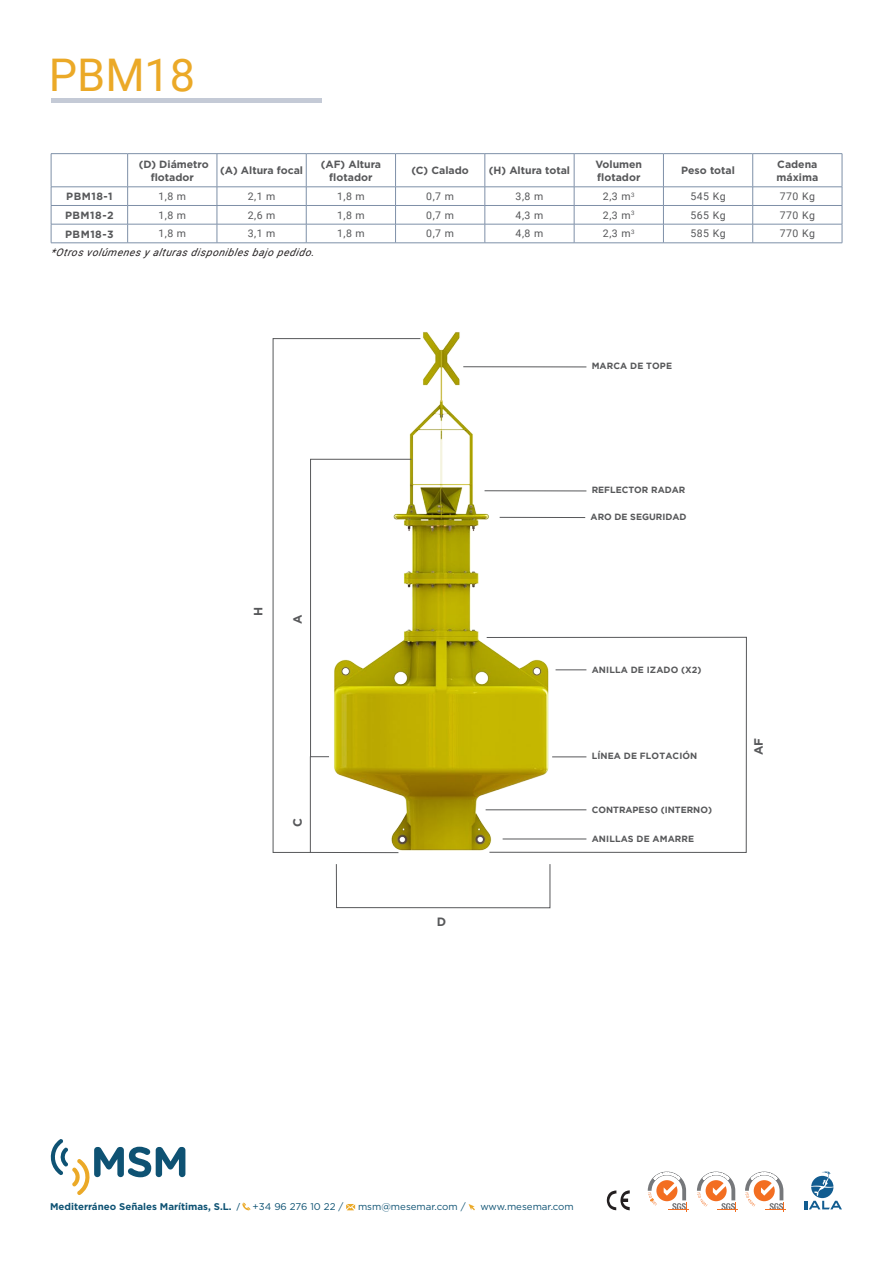
<style>
.page{position:relative;width:893px;height:1263px;background:#fff}
.page>*{position:absolute;margin:0;border:0;box-sizing:border-box;transform-origin:0 0}
.t1{font:45px "Roboto";color:#eba927}
.t2{font:700 12px "Gotham";color:#57585a}
.Columna_izquierda{font:700 10.5px/12.6px "Gotham";color:#57585a;text-align:center}
.Columna_derecha{font:10.5px "Roboto";letter-spacing:.05em;color:#57585a}
.Columna_derecha-2{font:italic 10.5px "Roboto";color:#231f20}
.Columna_derecha-3{font:700 10.5px "Gotham";letter-spacing:.05em;color:#57585a}
.t3{font:700 9.75px "Gotham";color:#0e5273}
.t4{font:9.75px "Gotham";color:#0e5273}
.t5{font:700 9px "Gotham";letter-spacing:.005em;color:#57585a}
.s1{font-family:"Roboto";font-weight:400}
.s2{font-weight:400}
</style>
<div class="page">
<div style="left:51px;top:98px;width:270px;height:5px;background:#c4cad6"></div>
<svg style="left:805px;top:1171px;width:37px;height:38px"></svg>
<svg style="left:745px;top:1171px;width:41px;height:40px"></svg>
<svg style="left:697px;top:1171px;width:41px;height:40px"></svg>
<svg style="left:648px;top:1171px;width:41px;height:40px"></svg>
<svg style="left:606px;top:1190px;width:24px;height:20px"></svg>
<svg style="left:469px;top:1204px;width:6px;height:6px"></svg>
<svg style="left:346px;top:1204px;width:9px;height:6px"></svg>
<svg style="left:242px;top:1202px;width:8px;height:8px"></svg>
<svg style="left:50px;top:1139px;width:135px;height:56px"></svg>
<hr style="left:217px;top:154px;width:1px;height:33px;background:#7e90a8">
<hr style="left:306px;top:154px;width:1px;height:33px;background:#7e90a8">
<hr style="left:395px;top:154px;width:1px;height:33px;background:#7e90a8">
<hr style="left:485px;top:154px;width:1px;height:33px;background:#7e90a8">
<hr style="left:574px;top:154px;width:1px;height:33px;background:#7e90a8">
<hr style="left:663px;top:154px;width:1px;height:33px;background:#7e90a8">
<hr style="left:128px;top:187px;width:89px;height:1px;background:#7e90a8">
<hr style="left:217px;top:187px;width:89px;height:1px;background:#7e90a8">
<hr style="left:306px;top:187px;width:90px;height:1px;background:#7e90a8">
<hr style="left:396px;top:187px;width:89px;height:1px;background:#7e90a8">
<hr style="left:485px;top:187px;width:89px;height:1px;background:#7e90a8">
<hr style="left:574px;top:187px;width:89px;height:1px;background:#7e90a8">
<hr style="left:663px;top:187px;width:90px;height:1px;background:#7e90a8">
<hr style="left:128px;top:205px;width:89px;height:1px;background:#7e90a8">
<hr style="left:217px;top:205px;width:89px;height:1px;background:#7e90a8">
<hr style="left:306px;top:205px;width:90px;height:1px;background:#7e90a8">
<hr style="left:396px;top:205px;width:89px;height:1px;background:#7e90a8">
<hr style="left:485px;top:205px;width:89px;height:1px;background:#7e90a8">
<hr style="left:574px;top:205px;width:89px;height:1px;background:#7e90a8">
<hr style="left:663px;top:205px;width:90px;height:1px;background:#7e90a8">
<hr style="left:128px;top:224px;width:89px;height:1px;background:#7e90a8">
<hr style="left:217px;top:224px;width:89px;height:1px;background:#7e90a8">
<svg style="left:217px;top:187px;width:1px;height:56px"></svg>
<hr style="left:306px;top:224px;width:90px;height:1px;background:#7e90a8">
<svg style="left:306px;top:187px;width:1px;height:56px"></svg>
<hr style="left:396px;top:224px;width:89px;height:1px;background:#7e90a8">
<svg style="left:395px;top:188px;width:1px;height:55px"></svg>
<hr style="left:485px;top:224px;width:89px;height:1px;background:#7e90a8">
<svg style="left:485px;top:187px;width:1px;height:56px"></svg>
<hr style="left:574px;top:224px;width:89px;height:1px;background:#7e90a8">
<svg style="left:574px;top:187px;width:1px;height:56px"></svg>
<hr style="left:663px;top:224px;width:90px;height:1px;background:#7e90a8">
<svg style="left:663px;top:188px;width:1px;height:55px"></svg>
<hr style="left:128px;top:153px;width:89px;height:1px;background:#7e90a8">
<hr style="left:217px;top:153px;width:89px;height:1px;background:#7e90a8">
<hr style="left:306px;top:153px;width:90px;height:1px;background:#7e90a8">
<hr style="left:396px;top:153px;width:89px;height:1px;background:#7e90a8">
<hr style="left:485px;top:153px;width:89px;height:1px;background:#7e90a8">
<hr style="left:574px;top:153px;width:89px;height:1px;background:#7e90a8">
<hr style="left:663px;top:153px;width:90px;height:1px;background:#7e90a8">
<hr style="left:128px;top:243px;width:89px;height:1px;background:#7e90a8">
<hr style="left:217px;top:243px;width:89px;height:1px;background:#7e90a8">
<hr style="left:306px;top:243px;width:90px;height:1px;background:#7e90a8">
<hr style="left:396px;top:243px;width:89px;height:1px;background:#7e90a8">
<hr style="left:485px;top:243px;width:89px;height:1px;background:#7e90a8">
<hr style="left:574px;top:243px;width:89px;height:1px;background:#7e90a8">
<hr style="left:663px;top:243px;width:90px;height:1px;background:#7e90a8">
<hr style="left:753px;top:153px;width:89px;height:1px;background:#7e90a8">
<hr style="left:752px;top:154px;width:1px;height:33px;background:#7e90a8">
<hr style="left:842px;top:154px;width:1px;height:33px;background:#7e90a8">
<hr style="left:753px;top:187px;width:89px;height:1px;background:#7e90a8">
<hr style="left:753px;top:205px;width:89px;height:1px;background:#7e90a8">
<hr style="left:753px;top:224px;width:89px;height:1px;background:#7e90a8">
<svg style="left:752px;top:187px;width:1px;height:56px"></svg>
<svg style="left:842px;top:187px;width:1px;height:56px"></svg>
<hr style="left:753px;top:243px;width:89px;height:1px;background:#7e90a8">
<hr style="left:51px;top:153px;width:77px;height:1px;background:#7e90a8">
<hr style="left:51px;top:154px;width:1px;height:33px;background:#7e90a8">
<hr style="left:127px;top:154px;width:1px;height:33px;background:#7e90a8">
<hr style="left:51px;top:187px;width:77px;height:1px;background:#7e90a8">
<hr style="left:51px;top:205px;width:77px;height:1px;background:#7e90a8">
<hr style="left:51px;top:224px;width:77px;height:1px;background:#7e90a8">
<svg style="left:51px;top:187px;width:1px;height:56px"></svg>
<svg style="left:127px;top:187px;width:1px;height:56px"></svg>
<hr style="left:51px;top:243px;width:77px;height:1px;background:#7e90a8">
<img style="left:335px;top:332px;width:248px;height:562px">
<hr style="left:463px;top:366px;width:123px;height:1px;background:#57585a">
<svg style="left:273px;top:338px;width:148px;height:515px"></svg>
<div style="left:336px;top:864px;width:214px;height:44px;border:1px solid #57585a"></div>
<svg style="left:486px;top:637px;width:261px;height:216px"></svg>
<svg style="left:310px;top:459px;width:102px;height:394px"></svg>
<hr style="left:485px;top:490px;width:101px;height:1px;background:#57585a">
<hr style="left:500px;top:517px;width:85px;height:1px;background:#57585a">
<hr style="left:556px;top:670px;width:30px;height:1px;background:#57585a">
<hr style="left:503px;top:839px;width:83px;height:1px;background:#57585a">
<hr style="left:486px;top:809px;width:100px;height:1px;background:#57585a">
<p class="t1" style="left:49px;top:43px;width:148px">PBM18</p>
<p class="Columna_izquierda" style="left:139px;top:158px;width:71px">(D) Diámetro flotador</p>
<p class="Columna_izquierda" style="left:220px;top:164px;width:84px">(A) Altura focal</p>
<p class="Columna_izquierda" style="left:321px;top:158px;width:62px">(AF) Altura flotador</p>
<p class="Columna_izquierda" style="left:411px;top:164px;width:59px">(C) Calado</p>
<p class="Columna_izquierda" style="left:489px;top:164px;width:83px">(H) Altura total</p>
<p class="Columna_izquierda" style="left:595px;top:158px;width:48px">Volumen</p>
<p class="Columna_izquierda" style="left:597px;top:171px;width:45px">flotador</p>
<p class="Columna_izquierda" style="left:681px;top:164px;width:55px">Peso total</p>
<p class="Columna_izquierda" style="left:777px;top:158px;width:42px">Cadena</p>
<p class="Columna_izquierda" style="left:776px;top:171px;width:43px">máxima</p>
<p class="Columna_derecha-3" style="left:66px;top:190px;width:48px">PBM18-1</p>
<p class="Columna_derecha" style="left:158px;top:189px;width:29px">1,8 m</p>
<p class="Columna_derecha" style="left:248px;top:189px;width:29px">2,1 m</p>
<p class="Columna_derecha" style="left:337px;top:189px;width:29px">1,8 m</p>
<p class="Columna_derecha" style="left:426px;top:189px;width:29px">0,7 m</p>
<p class="Columna_derecha" style="left:516px;top:189px;width:29px">3,8 m</p>
<p class="Columna_derecha" style="left:603px;top:189px;width:33px">2,3 m<sup>3</sup></p>
<p class="Columna_derecha" style="left:690px;top:189px;width:37px">545 Kg</p>
<p class="Columna_derecha" style="left:780px;top:189px;width:37px">770 Kg</p>
<p class="Columna_derecha-3" style="left:65px;top:208px;width:50px">PBM18-2</p>
<p class="Columna_derecha" style="left:158px;top:208px;width:29px">1,8 m</p>
<p class="Columna_derecha" style="left:248px;top:208px;width:29px">2,6 m</p>
<p class="Columna_derecha" style="left:337px;top:208px;width:29px">1,8 m</p>
<p class="Columna_derecha" style="left:426px;top:208px;width:29px">0,7 m</p>
<p class="Columna_derecha" style="left:516px;top:208px;width:29px">4,3 m</p>
<p class="Columna_derecha" style="left:603px;top:208px;width:33px">2,3 m<sup>3</sup></p>
<p class="Columna_derecha" style="left:690px;top:208px;width:37px">565 Kg</p>
<p class="Columna_derecha" style="left:780px;top:208px;width:37px">770 Kg</p>
<p class="Columna_derecha-3" style="left:65px;top:227px;width:50px">PBM18-3</p>
<p class="Columna_derecha" style="left:158px;top:226px;width:29px">1,8 m</p>
<p class="Columna_derecha" style="left:248px;top:226px;width:29px">3,1 m</p>
<p class="Columna_derecha" style="left:337px;top:226px;width:29px">1,8 m</p>
<p class="Columna_derecha" style="left:426px;top:226px;width:29px">0,7 m</p>
<p class="Columna_derecha" style="left:516px;top:226px;width:29px">4,8 m</p>
<p class="Columna_derecha" style="left:603px;top:226px;width:33px">2,3 m<sup>3</sup></p>
<p class="Columna_derecha" style="left:690px;top:226px;width:37px">585 Kg</p>
<p class="Columna_derecha" style="left:780px;top:226px;width:37px">770 Kg</p>
<p class="Columna_derecha-2" style="left:51px;top:245px;width:268px">*Otros volúmenes y alturas disp onibles bajo p edido.</p>
<p class="t2" style="left:251px;top:616px;width:11px;rotate:-90deg">H</p>
<p class="t2" style="left:291px;top:624px;width:11px;rotate:-90deg">A</p>
<p class="t2" style="left:291px;top:827px;width:10px;rotate:-90deg">C</p>
<p class="t2" style="left:437px;top:914px;width:11px">D</p>
<p class="t5" style="left:592px;top:361px;width:82px">MARCA DE TOPE</p>
<p class="t5" style="left:592px;top:485px;width:95px">REFLECTOR RADAR</p>
<p class="t5" style="left:591px;top:512px;width:98px">ARO DE SEGURIDAD</p>
<p class="t5" style="left:592px;top:664px;width:111px">ANILLA DE IZADO (X2)</p>
<p class="t5" style="left:592px;top:751px;width:107px">LÍNEA DE FLOTACIÓN</p>
<p class="t5" style="left:592px;top:804px;width:122px">CONTRAPESO (INTERNO)</p>
<p class="t5" style="left:592px;top:834px;width:104px">ANILLAS DE AMARRE</p>
<p class="t2" style="left:752px;top:755px;width:19px;rotate:-90deg">AF</p>
<p class="t3" style="left:50px;top:1200px;width:295px">Mediterráneo Señales Marítimas, S.L. <span class="s1">/</span> <span class="s2">+34 96 276 10 22 /</span></p>
<p class="t4" style="left:358px;top:1201px;width:109px">msm@mesemar.com /</p>
<p class="t4" style="left:480px;top:1201px;width:95px">www.mesemar.com</p>
</div>
